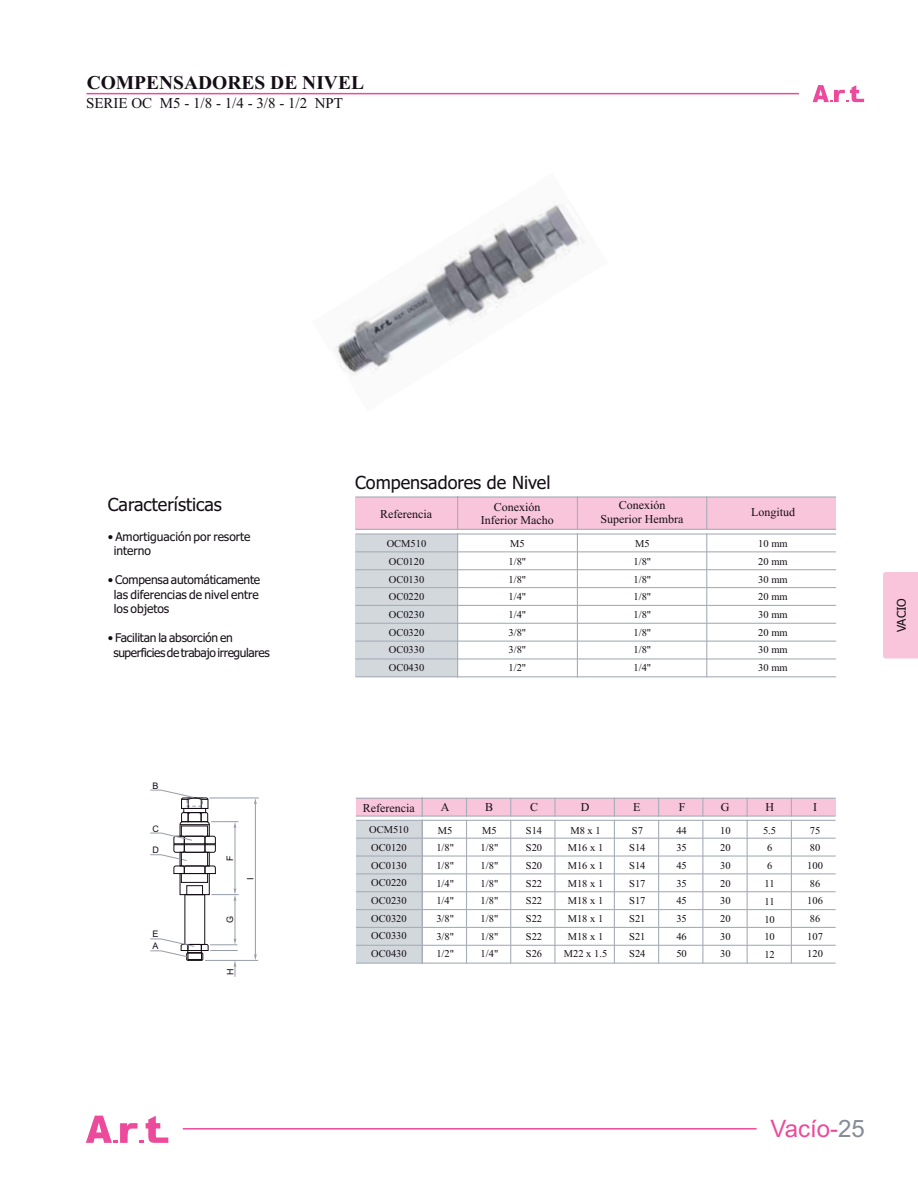
<style>
.page{position:relative;width:918px;height:1188px;background:#fff}
.page>*{position:absolute;margin:0;border:0;box-sizing:border-box;transform-origin:0 0}
.t1{font:24px "Arial";color:#ec4a9a}
.t2{font:700 19.5px "Times New Roman";color:#140d15}
.t3{font:18px "Tahoma";color:#140d15}
.t4{font:15px "Times New Roman";color:#140d15}
.t5{font:12px/14.5px "Tahoma";letter-spacing:-.015em;color:#140d15}
.t6{font:12px/13.4px "Times New Roman";color:#140d15;text-align:center}
.t7{font:10.5px/17.7px "Times New Roman";color:#140d15}
.t8{font:9px "Arial";color:#140d15}
.s1{color:#848c97}
</style>
<div class="page">
<hr style="left:86px;top:93px;width:713px;height:1px;background:#ec4a9a">
<svg style="left:813px;top:85px;width:51px;height:17px"></svg>
<hr style="left:183px;top:1128px;width:574px;height:2px;background:#ec4a9a">
<svg style="left:86px;top:1116px;width:82px;height:27px"></svg>
<div style="left:457px;top:497px;width:379px;height:32px;background:#f9c5db"></div>
<hr style="left:577px;top:496px;width:1px;height:34px;background:#a7aeb9">
<hr style="left:706px;top:496px;width:1px;height:34px;background:#a7aeb9">
<hr style="left:457px;top:529px;width:379px;height:1px;background:#a7aeb9">
<hr style="left:457px;top:496px;width:379px;height:2px;background:#a7aeb9">
<div style="left:355px;top:497px;width:103px;height:32px;background:#f9c5db"></div>
<hr style="left:457px;top:496px;width:1px;height:34px;background:#a7aeb9">
<hr style="left:355px;top:529px;width:103px;height:1px;background:#a7aeb9">
<hr style="left:355px;top:496px;width:103px;height:2px;background:#a7aeb9">
<svg style="left:576px;top:535px;width:3px;height:143px"></svg>
<svg style="left:706px;top:535px;width:2px;height:143px"></svg>
<hr style="left:457px;top:676px;width:379px;height:1px;background:#a7aeb9">
<hr style="left:457px;top:658px;width:379px;height:2px;background:#a7aeb9">
<hr style="left:457px;top:641px;width:379px;height:1px;background:#a7aeb9">
<hr style="left:457px;top:623px;width:379px;height:1px;background:#a7aeb9">
<hr style="left:457px;top:605px;width:379px;height:1px;background:#a7aeb9">
<hr style="left:457px;top:587px;width:379px;height:1px;background:#a7aeb9">
<hr style="left:457px;top:569px;width:379px;height:1px;background:#a7aeb9">
<hr style="left:457px;top:551px;width:379px;height:1px;background:#a7aeb9">
<hr style="left:457px;top:533px;width:379px;height:2px;background:#a7aeb9">
<div style="left:355px;top:534px;width:103px;height:143px;background:#d3d8dc"></div>
<svg style="left:456px;top:533px;width:3px;height:145px"></svg>
<hr style="left:355px;top:676px;width:103px;height:1px;background:#a7aeb9">
<hr style="left:355px;top:658px;width:103px;height:2px;background:#a7aeb9">
<hr style="left:355px;top:641px;width:103px;height:1px;background:#a7aeb9">
<hr style="left:355px;top:623px;width:103px;height:1px;background:#a7aeb9">
<hr style="left:355px;top:605px;width:103px;height:1px;background:#a7aeb9">
<hr style="left:355px;top:587px;width:103px;height:1px;background:#a7aeb9">
<hr style="left:355px;top:569px;width:103px;height:1px;background:#a7aeb9">
<hr style="left:355px;top:551px;width:103px;height:1px;background:#a7aeb9">
<hr style="left:355px;top:533px;width:103px;height:2px;background:#a7aeb9">
<div style="left:356px;top:798px;width:66px;height:18px;background:#f9c5db"></div>
<hr style="left:356px;top:816px;width:67px;height:1px;background:#a7aeb9">
<hr style="left:356px;top:798px;width:67px;height:1px;background:#a7aeb9">
<div style="left:356px;top:820px;width:66px;height:143px;background:#d3d8dc"></div>
<hr style="left:356px;top:963px;width:67px;height:1px;background:#a7aeb9">
<hr style="left:356px;top:945px;width:67px;height:1px;background:#a7aeb9">
<hr style="left:356px;top:927px;width:67px;height:1px;background:#a7aeb9">
<hr style="left:356px;top:909px;width:67px;height:1px;background:#a7aeb9">
<hr style="left:356px;top:891px;width:67px;height:1px;background:#a7aeb9">
<hr style="left:356px;top:873px;width:67px;height:1px;background:#a7aeb9">
<hr style="left:356px;top:855px;width:67px;height:2px;background:#a7aeb9">
<hr style="left:356px;top:838px;width:67px;height:1px;background:#a7aeb9">
<hr style="left:356px;top:820px;width:67px;height:1px;background:#a7aeb9">
<svg style="left:421px;top:797px;width:415px;height:167px"></svg>
<hr style="left:255px;top:803px;width:1px;height:152px;background:#959ca9">
<svg style="left:254px;top:954px;width:3px;height:6px"></svg>
<hr style="left:205px;top:960px;width:53px;height:1px;background:#959ca9">
<hr style="left:209px;top:798px;width:50px;height:1px;background:#959ca9">
<svg style="left:150px;top:789px;width:89px;height:188px"></svg>
<div style="left:883px;top:572px;width:35px;height:87px;background:#f9c5db"></div>
<img style="left:335px;top:201px;width:250px;height:174px">
<h2 class="t2" style="left:87px;top:71px;width:279px">COMPENSADORES DE NIVEL</h2>
<h3 class="t4" style="left:86px;top:98px;width:259px">SERIE OC M5 - 1/8 - 1/4 - 3/8 - 1/2 NPT</h3>
<h3 class="t3" style="left:108px;top:497px;width:116px">Características</h3>
<p class="t5" style="left:114px;top:530px;width:138px;text-indent:-6px">• Amortiguación por resorte interno</p>
<p class="t5" style="left:114px;top:574px;width:148px;text-indent:-6px">• Compensa automáticamente las diferencias de nivel entre los objetos</p>
<p class="t5" style="left:113px;top:632px;width:158px;text-indent:-6px">• Facilitan la absorción en superficies de trabajo irregulares</p>
<p class="t8" style="left:152px;top:782px;width:8px">B</p>
<p class="t8" style="left:152px;top:825px;width:8px">C</p>
<p class="t8" style="left:152px;top:847px;width:8px">D</p>
<p class="t8" style="left:152px;top:931px;width:8px">E</p>
<p class="t8" style="left:152px;top:943px;width:8px">A</p>
<p class="t8" style="left:227px;top:861px;width:7px;rotate:-90deg">F</p>
<p class="t8" style="left:247px;top:880px;width:4px;rotate:-90deg">I</p>
<p class="t8" style="left:227px;top:923px;width:9px;rotate:-90deg">G</p>
<p class="t8" style="left:227px;top:975px;width:8px;rotate:-90deg">H</p>
<h3 class="t3" style="left:355px;top:475px;width:197px">Compensadores de Nivel</h3>
<p class="t6" style="left:380px;top:508px;width:53px">Referencia</p>
<p class="t6" style="left:601px;top:500px;width:84px">Conexión<br>Superior Hembra</p>
<p class="t7" style="left:634px;top:536px;width:19px">M5<br>1/8"<br>1/8"<br>1/8"<br>1/8"<br>1/8"<br>1/8"<br>1/4"</p>
<p class="t6" style="left:481px;top:501px;width:74px">Conexión<br>Inferior Macho</p>
<p class="t7" style="left:509px;top:536px;width:19px">M5<br>1/8"<br>1/8"<br>1/4"<br>1/4"<br>3/8"<br>3/8"<br>1/2"</p>
<p class="t7" style="left:387px;top:536px;width:41px">OCM510<br>OC0120<br>OC0130<br>OC0220<br>OC0230<br>OC0320<br>OC0330<br>OC0430</p>
<p class="t6" style="left:751px;top:507px;width:46px">Longitud</p>
<p class="t7" style="left:758px;top:536px;width:31px;text-align:justify">10 mm 20 mm 30 mm 20 mm 30 mm 20 mm 30 mm 30 mm</p>
<p class="t6" style="left:363px;top:802px;width:53px">Referencia</p>
<p class="t7" style="left:369px;top:822px;width:41px">OCM510<br>OC0120<br>OC0130<br>OC0220<br>OC0230<br>OC0320<br>OC0330<br>OC0430</p>
<p class="t6" style="left:441px;top:802px;width:10px">A</p>
<p class="t7" style="left:436px;top:822px;width:19px">M5<br>1/8"<br>1/8"<br>1/4"<br>1/4"<br>3/8"<br>3/8"<br>1/2"</p>
<p class="t6" style="left:485px;top:802px;width:10px">B</p>
<p class="t7" style="left:481px;top:822px;width:19px">M5<br>1/8"<br>1/8"<br>1/8"<br>1/8"<br>1/8"<br>1/8"<br>1/4"</p>
<p class="t6" style="left:530px;top:802px;width:10px">C</p>
<p class="t7" style="left:526px;top:822px;width:18px;text-align:justify">S14<br>S20<br>S20<br>S22<br>S22<br>S22<br>S22<br>S26</p>
<p class="t6" style="left:581px;top:802px;width:10px">D</p>
<p class="t7" style="left:564px;top:822px;width:45px;text-align:center">M8 x 1<br>M16 x 1<br>M16 x 1<br>M18 x 1<br>M18 x 1<br>M18 x 1<br>M18 x 1<br>M22 x 1.5</p>
<p class="t6" style="left:633px;top:802px;width:9px">E</p>
<p class="t7" style="left:629px;top:822px;width:18px">S7<br>S14<br>S14<br>S17<br>S17<br>S21<br>S21<br>S24</p>
<p class="t6" style="left:679px;top:802px;width:8px">F</p>
<p class="t7" style="left:676px;top:822px;width:12px;text-align:justify">44<br>35<br>45<br>35<br>45<br>35<br>46<br>50</p>
<p class="t6" style="left:721px;top:802px;width:10px">G</p>
<p class="t7" style="left:720px;top:822px;width:12px;text-align:justify">10<br>20<br>30<br>20<br>30<br>20<br>30<br>30</p>
<p class="t6" style="left:765px;top:802px;width:10px">H</p>
<p class="t7" style="left:763px;top:822px;width:15px">5.5<br>6<br>6<br>11<br>11<br>10<br>10<br>12</p>
<p class="t6" style="left:813px;top:802px;width:5px">I</p>
<p class="t7" style="left:807px;top:822px;width:17px">75<br>80<br>100<br>86<br>106<br>86<br>107<br>120</p>
<p class="t5" style="left:895px;top:632px;width:36px;rotate:-90deg">VACIO</p>
<h1 class="t1" style="left:771px;top:1120px;width:96px">Vacío-<span class="s1">25</span></h1>
</div>
